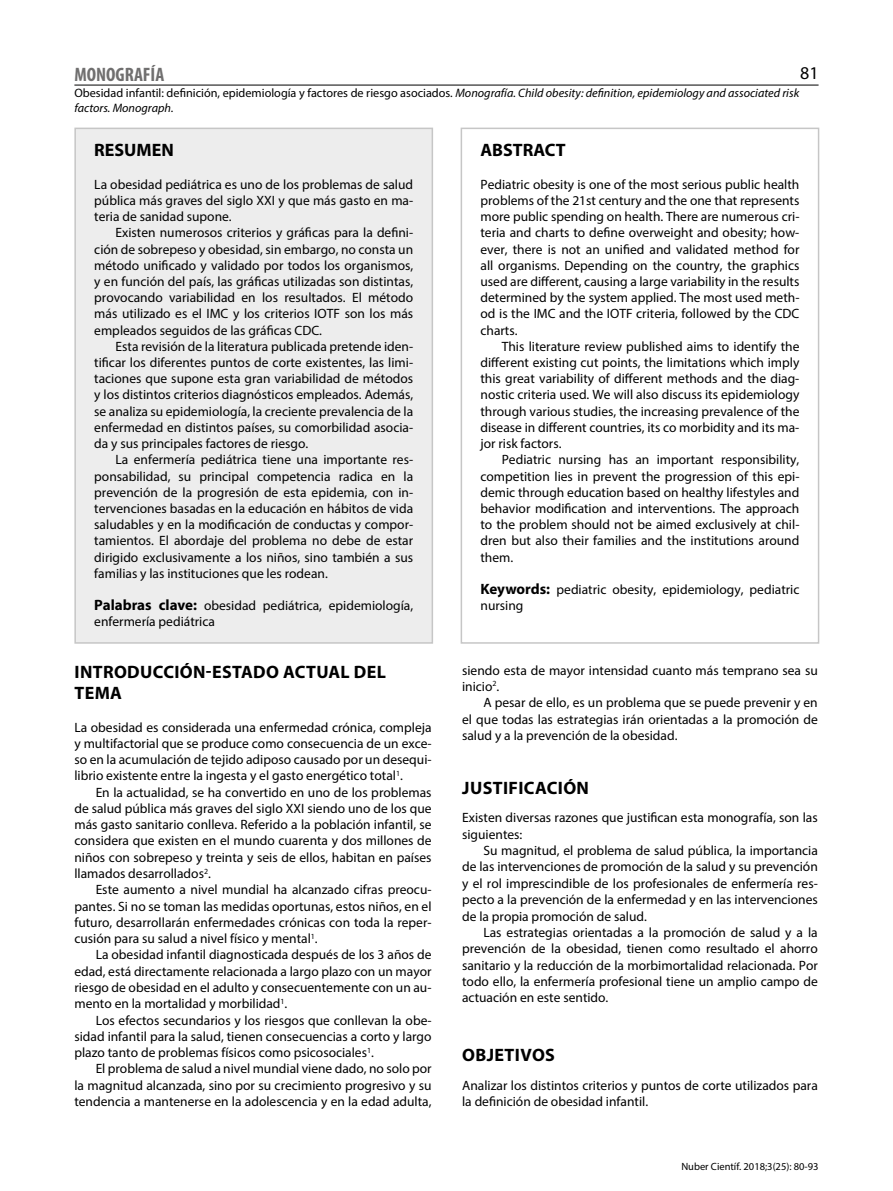
<style>
.page{position:relative;width:893px;height:1191px;background:#fff}
.page>*{position:absolute;margin:0;border:0;box-sizing:border-box;transform-origin:0 0}
.t1{font:700 condensed 19.5px "Myriad Pro";color:#706f6f}
.t2{font:700 18px/21.1px "Myriad Pro";letter-spacing:.02em;color:#000}
.t3{font:700 18px "Myriad Pro";color:#000}
.t4{font:18px "Myriad Pro";color:#000}
.t5{font:13.5px/16.2px "Myriad Pro";color:#000;text-align:justify}
.t6{font:italic 12.15px/14.7px "Myriad Pro";color:#000}
.t7{font:10.5px "Myriad Pro";color:#000}
.s1{font-style:normal}
.s2{font-weight:700;font-size:15px}
</style>
<div class="page">
<hr style="left:74px;top:85px;width:745px;height:1px;background:#000">
<div style="left:74px;top:128px;width:359px;height:515px;background:#ededed;border:2px solid #c6c6c6"></div>
<div style="left:461px;top:128px;width:358px;height:515px;background:#fff;border:2px solid #c6c6c6"></div>
<h1 class="t1" style="left:74px;top:62px;width:91px">MONOGRAFÍA</h1>
<h2 class="t4" style="left:800px;top:62px;width:20px">81</h2>
<p class="t6" style="left:74px;top:86px;width:726px"><span class="s1">Obesidad infantil: definición, epidemiología y factores de riesgo asociados.</span> Monografía. Child obesity: definition, epidemiology and associated risk factors. Monograph.</p>
<h2 class="t3" style="left:94px;top:139px;width:81px">RESUMEN</h2>
<p class="t5" style="left:94px;top:176px;width:320px">La obesidad pediátrica es uno de los problemas de salud pública más graves del siglo XXI y que más gasto en ma&shy;teria de sanidad supone.</p>
<p class="t5" style="left:94px;top:224px;width:320px;text-indent:21px">Existen numerosos criterios y gráficas para la defini&shy;ción de sobrepeso y obesidad, sin embargo, no consta un método unificado y validado por todos los organismos, y en función del país, las gráficas utilizadas son distintas, provocando variabilidad en los resultados. El método más utilizado es el IMC y los criterios IOTF son los más empleados seguidos de las gráficas CDC.</p>
<p class="t5" style="left:94px;top:338px;width:320px;text-indent:21px">Esta revisión de la literatura publicada pretende iden&shy;tificar los diferentes puntos de corte existentes, las limi&shy;taciones que supone esta gran variabilidad de métodos y los distintos criterios diagnósticos empleados. Además, se analiza su epidemiología, la creciente prevalencia de la enfermedad en distintos países, su comorbilidad asocia&shy;da y sus principales factores de riesgo.</p>
<p class="t5" style="left:94px;top:451px;width:320px;text-indent:21px">La enfermería pediátrica tiene una importante res&shy;ponsabilidad, su principal competencia radica en la prevención de la progresión de esta epidemia, con in&shy;tervenciones basadas en la educación en hábitos de vida saludables y en la modificación de conductas y compor&shy;tamientos. El abordaje del problema no debe de estar dirigido exclusivamente a los niños, sino también a sus familias y las instituciones que les rodean.</p>
<p class="t5" style="left:94px;top:597px;width:320px"><span class="s2">Palabras clave:</span> obesidad pediátrica, epidemiología, enfermería pediátrica</p>
<h2 class="t2" style="left:75px;top:660px;width:313px">INTRODUCCIÓN-ESTADO ACTUAL DEL<br>TEMA</h2>
<p class="t5" style="left:74px;top:718px;width:359px">La obesidad es considerada una enfermedad crónica, compleja y multifactorial que se produce como consecuencia de un exce&shy;so en la acumulación de tejido adiposo causado por un desequi&shy;librio existente entre la ingesta y el gasto energético total<sup>1</sup>.</p>
<p class="t5" style="left:74px;top:784px;width:359px;text-indent:21px">En la actualidad, se ha convertido en uno de los problemas de salud pública más graves del siglo XXI siendo uno de los que más gasto sanitario conlleva. Referido a la población infantil, se considera que existen en el mundo cuarenta y dos millones de niños con sobrepeso y treinta y seis de ellos, habitan en países llamados desarrollados<sup>2</sup>.</p>
<p class="t5" style="left:74px;top:881px;width:359px;text-indent:21px">Este aumento a nivel mundial ha alcanzado cifras preocu&shy;pantes. Si no se toman las medidas oportunas, estos niños, en el futuro, desarrollarán enfermedades crónicas con toda la reper&shy;cusión para su salud a nivel físico y mental<sup>1</sup>.</p>
<p class="t5" style="left:74px;top:946px;width:359px;text-indent:21px">La obesidad infantil diagnosticada después de los 3 años de edad, está directamente relacionada a largo plazo con un mayor riesgo de obesidad en el adulto y consecuentemente con un au&shy;mento en la mortalidad y morbilidad<sup>1</sup>.</p>
<p class="t5" style="left:74px;top:1011px;width:359px;text-indent:21px">Los efectos secundarios y los riesgos que conllevan la obe&shy;sidad infantil para la salud, tienen consecuencias a corto y largo plazo tanto de problemas físicos como psicosociales<sup>1</sup>.</p>
<p class="t5" style="left:74px;top:1060px;width:359px;text-indent:21px">El problema de salud a nivel mundial viene dado, no solo por la magnitud alcanzada, sino por su crecimiento progresivo y su tendencia a mantenerse en la adolescencia y en la edad adulta,</p>
<h2 class="t3" style="left:480px;top:139px;width:87px">ABSTRACT</h2>
<p class="t5" style="left:480px;top:176px;width:320px">Pediatric obesity is one of the most serious public health problems of the 21st century and the one that represents more public spending on health. There are numerous cri&shy;teria and charts to define overweight and obesity; how&shy;ever, there is not an unified and validated method for all organisms. Depending on the country, the graphics used are different, causing a large variability in the results determined by the system applied. The most used meth&shy;od is the IMC and the IOTF criteria, followed by the CDC charts.</p>
<p class="t5" style="left:480px;top:338px;width:320px;text-indent:21px">This literature review published aims to identify the different existing cut points, the limitations which imply this great variability of different methods and the diag&shy;nostic criteria used. We will also discuss its epidemiology through various studies, the increasing prevalence of the disease in different countries, its co morbidity and its ma&shy;jor risk factors.</p>
<p class="t5" style="left:480px;top:451px;width:320px;text-indent:21px">Pediatric nursing has an important responsibility, competition lies in prevent the progression of this epi&shy;demic through education based on healthy lifestyles and behavior modification and interventions. The approach to the problem should not be aimed exclusively at chil&shy;dren but also their families and the institutions around them.</p>
<p class="t5" style="left:480px;top:581px;width:320px"><span class="s2">Keywords:</span> pediatric obesity, epidemiology, pediatric nursing</p>
<p class="t5" style="left:462px;top:661px;width:357px">siendo esta de mayor intensidad cuanto más temprano sea su inicio<sup>2</sup>.</p>
<p class="t5" style="left:462px;top:694px;width:357px;text-indent:21px">A pesar de ello, es un problema que se puede prevenir y en el que todas las estrategias irán orientadas a la promoción de salud y a la prevención de la obesidad.</p>
<h2 class="t2" style="left:462px;top:776px;width:128px">JUSTIFICACIÓN</h2>
<p class="t5" style="left:462px;top:809px;width:357px">Existen diversas razones que justifican esta monografía, son las siguientes:</p>
<p class="t5" style="left:462px;top:842px;width:357px;text-indent:21px">Su magnitud, el problema de salud pública, la importancia de las intervenciones de promoción de la salud y su prevención y el rol imprescindible de los profesionales de enfermería res&shy;pecto a la prevención de la enfermedad y en las intervenciones de la propia promoción de salud.</p>
<p class="t5" style="left:462px;top:924px;width:357px;text-indent:21px">Las estrategias orientadas a la promoción de salud y a la prevención de la obesidad, tienen como resultado el ahorro sanitario y la reducción de la morbimortalidad relacionada. Por todo ello, la enfermería profesional tiene un amplio campo de actuación en este sentido.</p>
<h2 class="t2" style="left:462px;top:1043px;width:94px">OBJETIVOS</h2>
<p class="t5" style="left:462px;top:1076px;width:357px">Analizar los distintos criterios y puntos de corte utilizados para la definición de obesidad infantil.</p>
<p class="t7" style="left:681px;top:1159px;width:139px">Nuber Científ. 2018;3(25): 80-93</p>
</div>
